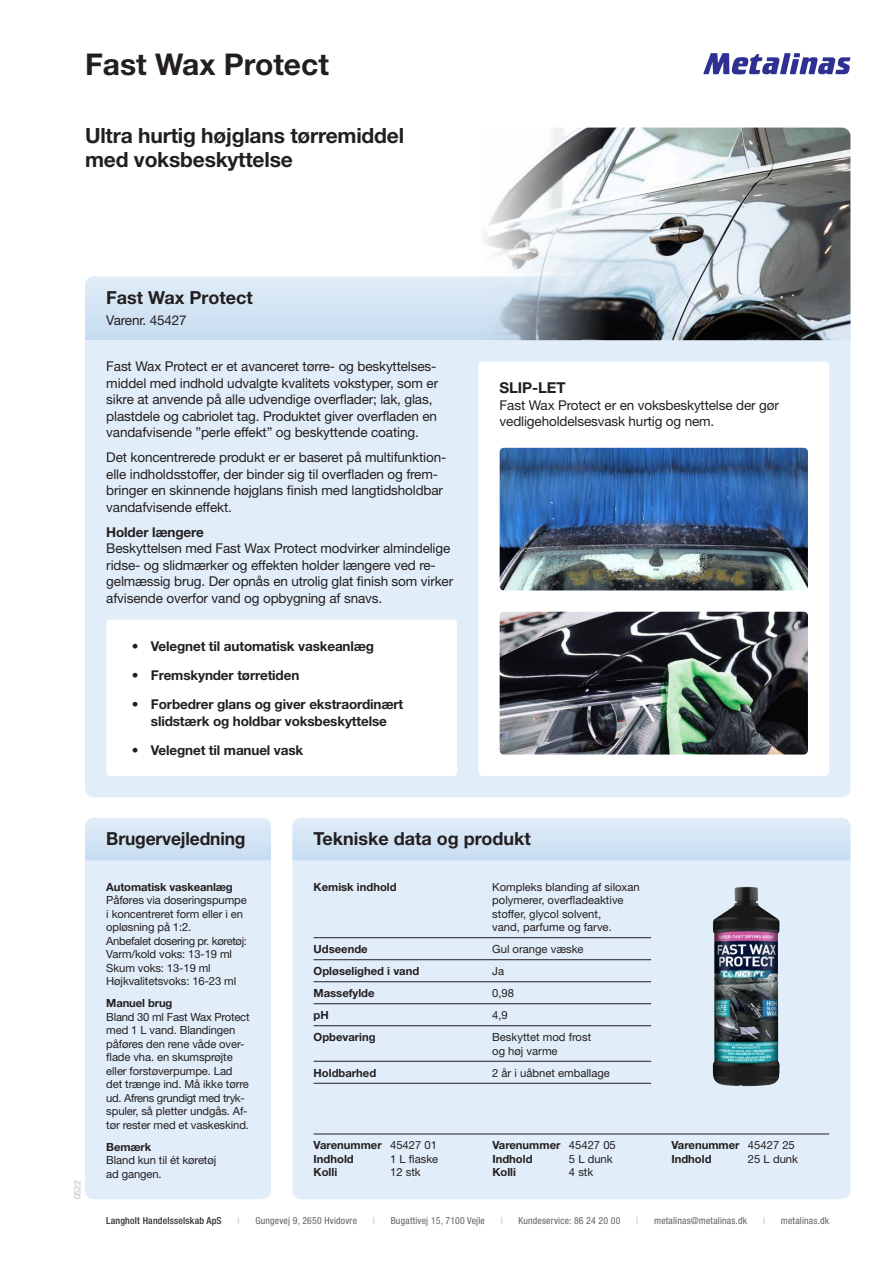
<style>
.page{position:relative;width:893px;height:1263px;background:#fff}
.page>*{position:absolute;margin:0;border:0;box-sizing:border-box;transform-origin:0 0}
.t1{font:700 30px "Helvetica Neue LT Std";color:#231f20}
.t2{font:700 21px/24px "Helvetica Neue LT Std";letter-spacing:-.01em;color:#231f20}
.t3{font:700 18px "Helvetica Neue LT Std";color:#231f20}
.t4{font:700 15px "Helvetica Neue LT Std";letter-spacing:-.01em;color:#231f20}
.t5{font:13.5px/16.5px "Helvetica Neue LT Std";letter-spacing:-.01em;color:#231f20}
.t6{font:700 13.5px/16.5px "Helvetica Neue LT Std";letter-spacing:-.01em;color:#231f20;text-align:center}
.t7{font:700 13.5px "Helvetica Neue";letter-spacing:-.01em;color:#231f20}
.t8{font:11.25px/13.5px "Helvetica Neue LT Std";letter-spacing:-.01em;color:#231f20}
.t9{font:700 11.25px/13.5px "Helvetica Neue LT Std";color:#231f20}
.t10{font:11.25px/13.5px "Helvetica Neue";letter-spacing:-.01em;color:#231f20}
.t11{font:condensed 9.75px "Helvetica Neue LT Std";letter-spacing:.02em;color:#636366}
.t12{font:500 condensed 9.75px "Helvetica Neue";letter-spacing:.02em;color:#312f30}
.t13{font:condensed 9.75px "Helvetica Neue LT Std";color:#c7c8ca}
.t14{font:9px "Helvetica Neue LT Std";color:#bcbdc0}
.s1{font-weight:400}
</style>
<div class="page">
<svg style="left:703px;top:53px;width:147px;height:21px"></svg>
<div style="left:85px;top:340px;width:765px;height:457px;background:#e1edf8"></div>
<div style="left:478px;top:361px;width:351px;height:415px;background:#fff;border-radius:4px"></div>
<img style="left:500px;top:448px;width:308px;height:142px">
<div style="left:292px;top:860px;width:558px;height:339px;background:#e1edf8"></div>
<hr style="left:314px;top:937px;width:337px;height:1px;background:#231f20">
<hr style="left:314px;top:959px;width:337px;height:1px;background:#231f20">
<hr style="left:314px;top:981px;width:337px;height:1px;background:#231f20">
<hr style="left:314px;top:1003px;width:337px;height:1px;background:#231f20">
<hr style="left:314px;top:1025px;width:337px;height:1px;background:#231f20">
<hr style="left:314px;top:1061px;width:337px;height:1px;background:#231f20">
<hr style="left:314px;top:1083px;width:337px;height:1px;background:#231f20">
<hr style="left:314px;top:1134px;width:515px;height:1px;background:#231f20">
<div style="left:85px;top:860px;width:186px;height:339px;background:#e1edf8"></div>
<div style="left:106px;top:620px;width:351px;height:156px;background:#fff;border-radius:4px"></div>
<svg style="left:85px;top:818px;width:186px;height:42px;background:#d3e4f4"></svg>
<svg style="left:292px;top:818px;width:558px;height:42px;background:#d3e4f4"></svg>
<svg style="left:85px;top:276px;width:393px;height:64px;background:#d4e4f4"></svg>
<img style="left:478px;top:128px;width:372px;height:212px">
<img style="left:500px;top:612px;width:308px;height:142px">
<img style="left:712px;top:887px;width:68px;height:199px">
<h1 class="t1" style="left:85px;top:45px;width:245px">Fast Wax Protect</h1>
<h2 class="t2" style="left:85px;top:123px;width:321px">Ultra hurtig højglans tørremiddel med voksbeskyttelse</h2>
<h3 class="t3" style="left:106px;top:287px;width:148px">Fast Wax Protect</h3>
<p class="t5" style="left:106px;top:312px;width:82px">Varenr. 45427</p>
<p class="t5" style="left:106px;top:358px;width:333px">Fast Wax Protect er et avanceret tørre- og beskyttelses&shy;middel med indhold udvalgte kvalitets vokstyper, som er sikre at anvende på alle udvendige overflader; lak, glas, plastdele og cabriolet tag. Produktet giver overfladen en vandafvisende ”perle effekt” og beskyttende coating.</p>
<p class="t5" style="left:106px;top:449px;width:342px">Det koncentrerede produkt er er baseret på multifunktion&shy;elle indholdsstoffer, der binder sig til overfladen og frem&shy;bringer en skinnende højglans finish med langtidsholdbar vandafvisende effekt.</p>
<p class="t7" style="left:106px;top:523px;width:99px">Holder længere</p>
<p class="t5" style="left:106px;top:540px;width:348px">Beskyttelsen med Fast Wax Protect modvirker almindelige ridse- og slidmærker og effekten holder længere ved re&shy;gelmæssig brug. Der opnås en utrolig glat finish som virker afvisende overfor vand og opbygning af snavs.</p>
<p class="t6" style="left:132px;top:637px;width:244px">• Velegnet til automatisk vaskeanlæg</p>
<p class="t6" style="left:132px;top:666px;width:169px">• Fremskynder tørretiden</p>
<p class="t6" style="left:132px;top:696px;width:273px">• Forbedrer glans og giver ekstraordinært slidstærk og holdbar voksbeskyttelse</p>
<p class="t6" style="left:132px;top:741px;width:173px">• Velegnet til manuel vask</p>
<p class="t4" style="left:500px;top:379px;width:67px">SLIP-LET</p>
<p class="t5" style="left:500px;top:397px;width:281px">Fast Wax Protect er en voksbeskyttelse der gør vedligeholdelsesvask hurtig og nem.</p>
<p class="t14" style="left:72px;top:1199px;width:21px;rotate:-90deg">0522</p>
<h3 class="t3" style="left:106px;top:828px;width:141px">Brugervejledning</h3>
<h3 class="t3" style="left:314px;top:828px;width:219px">Tekniske data og produkt</h3>
<p class="t9" style="left:106px;top:880px;width:128px">Automatisk vaskeanlæg</p>
<p class="t8" style="left:106px;top:893px;width:142px">Påføres via doseringspumpe i koncentreret form eller i en opløsning på 1:2.<br>Anbefalet dosering pr. køretøj:<br>Varm/kold voks: 13-19 ml<br>Skum voks: 13-19 ml<br>Højkvalitetsvoks: 16-23 ml</p>
<p class="t9" style="left:106px;top:996px;width:68px">Manuel brug</p>
<p class="t8" style="left:106px;top:1010px;width:145px">Bland 30 ml Fast Wax Protect med 1 L vand. Blandingen påføres den rene våde over&shy;flade vha. en skumsprøjte eller forstøverpumpe. Lad det trænge ind. Må ikke tørre ud. Afrens grundigt med tryk&shy;spuler, så pletter undgås. Af&shy;tør rester med et vaskeskind.</p>
<p class="t9" style="left:106px;top:1140px;width:47px">Bemærk</p>
<p class="t10" style="left:106px;top:1153px;width:111px">Bland kun til ét køretøj ad gangen.</p>
<p class="t9" style="left:314px;top:880px;width:85px">Kemisk indhold</p>
<p class="t8" style="left:492px;top:880px;width:149px">Kompleks blanding af siloxan polymerer, overfladeaktive stoffer, glycol solvent,<br>vand, parfume og farve.</p>
<p class="t9" style="left:314px;top:942px;width:56px">Udseende</p>
<p class="t8" style="left:492px;top:942px;width:93px">Gul orange væske</p>
<p class="t9" style="left:314px;top:964px;width:107px">Opløselighed i vand</p>
<p class="t8" style="left:492px;top:964px;width:13px">Ja</p>
<p class="t9" style="left:314px;top:986px;width:63px">Massefylde</p>
<p class="t8" style="left:492px;top:986px;width:23px">0,98</p>
<p class="t9" style="left:314px;top:1008px;width:17px">pH</p>
<p class="t8" style="left:492px;top:1008px;width:17px">4,9</p>
<p class="t9" style="left:314px;top:1030px;width:64px">Opbevaring</p>
<p class="t8" style="left:492px;top:1030px;width:100px">Beskyttet mod frost og høj varme</p>
<p class="t9" style="left:314px;top:1066px;width:64px">Holdbarhed</p>
<p class="t8" style="left:492px;top:1066px;width:119px">2 år i uåbnet emballage</p>
<p class="t9" style="left:314px;top:1138px;width:125px">Varenummer <span class="s1">45427 01<br></span>Indhold</p>
<p class="t8" style="left:390px;top:1152px;width:50px">1 L flaske</p>
<p class="t9" style="left:492px;top:1138px;width:125px">Varenummer <span class="s1">45427 05<br></span>Indhold</p>
<p class="t8" style="left:569px;top:1152px;width:45px">5 L dunk</p>
<p class="t9" style="left:314px;top:1165px;width:25px">Kolli</p>
<p class="t8" style="left:390px;top:1165px;width:32px">12 stk</p>
<p class="t9" style="left:492px;top:1165px;width:25px">Kolli</p>
<p class="t8" style="left:569px;top:1165px;width:26px">4 stk</p>
<p class="t9" style="left:671px;top:1138px;width:125px">Varenummer <span class="s1">45427 25<br></span>Indhold</p>
<p class="t8" style="left:748px;top:1152px;width:52px">25 L dunk</p>
<p class="t12" style="left:106px;top:1215px;width:117px">Langholt Handelsselskab ApS</p>
<p class="t13" style="left:238px;top:1215px;width:3px">I</p>
<p class="t11" style="left:255px;top:1215px;width:103px">Gungevej 9, 2650 Hvidovre</p>
<p class="t13" style="left:373px;top:1215px;width:3px">I</p>
<p class="t11" style="left:391px;top:1215px;width:96px">Bugattivej 15, 7100 Vejle</p>
<p class="t13" style="left:501px;top:1215px;width:3px">I</p>
<p class="t11" style="left:519px;top:1215px;width:103px">Kundeservice: 86 24 20 00</p>
<p class="t13" style="left:636px;top:1215px;width:3px">I</p>
<p class="t11" style="left:654px;top:1215px;width:95px">metalinas@metalinas.dk</p>
<p class="t13" style="left:763px;top:1215px;width:3px">I</p>
<p class="t11" style="left:781px;top:1215px;width:50px">metalinas.dk</p>
</div>
